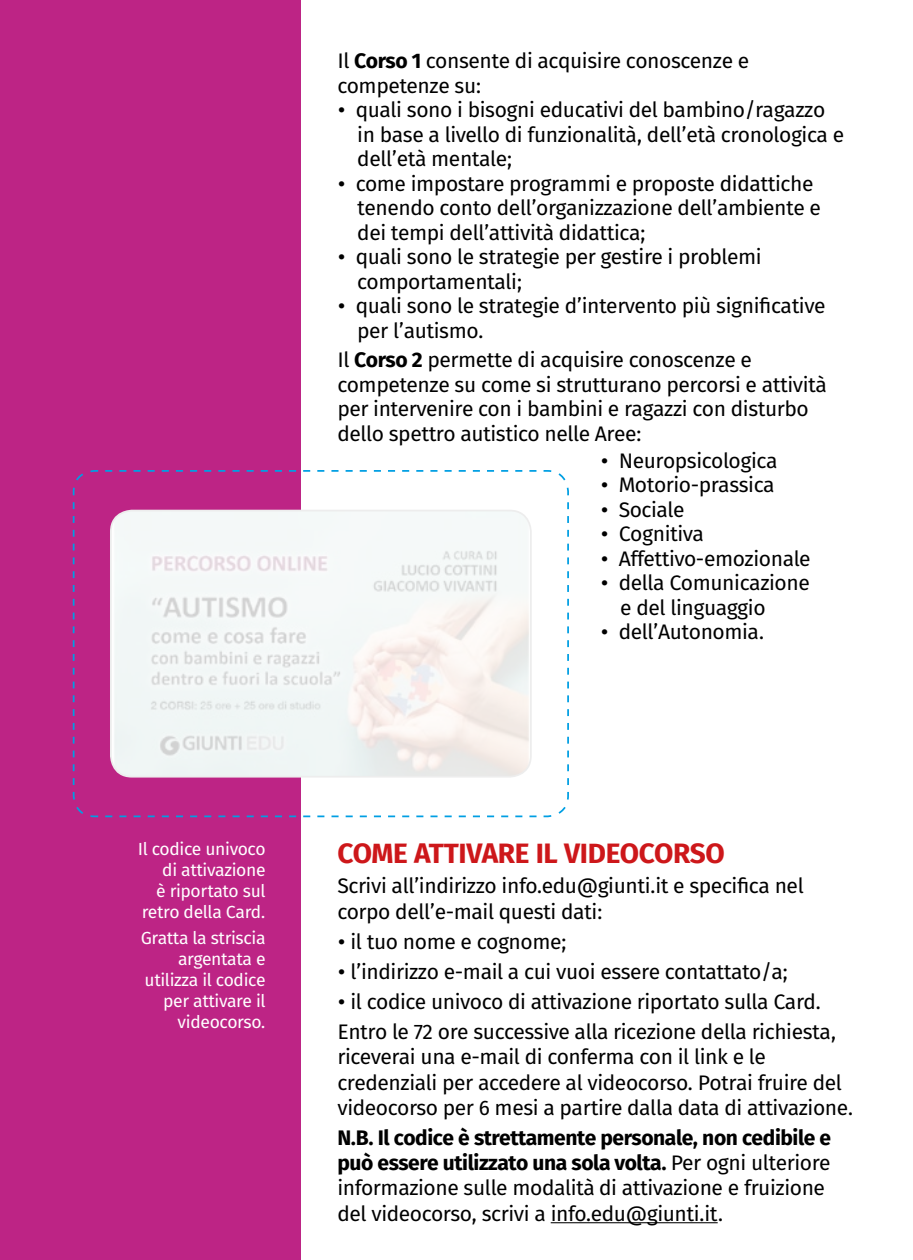
<style>
.page{position:relative;width:913px;height:1260px;background:#fff}
.page>*{position:absolute;margin:0;border:0;box-sizing:border-box;transform-origin:0 0}
.t1{font:700 28px "Fira Sans";letter-spacing:-.01em;color:#cd171a}
.t2{font:21px/24.5px "Fira Sans OT";letter-spacing:-.02em;color:#000}
.t3{font:17.5px/21px "Fira Sans OT";letter-spacing:-.02em;color:#fff;text-align:right}
.s1{font-weight:700}
</style>
<div class="page">
<div style="left:0;top:0;width:300px;height:1260px;background:#bd2485"></div>
<svg style="left:72px;top:469px;width:497px;height:349px"></svg>
<img style="left:111px;top:511px;width:420px;height:266px">
<div style="left:110px;top:510px;width:422px;height:268px;border:2px solid #ededed;border-radius:21px"></div>
<hr style="left:551px;top:1222px;width:167px;height:1px;background:#000">
<p class="t2" style="left:337px;top:50px;width:413px">Il <span class="s1">Corso 1</span> consente di acquisire conoscenze e competenze su:</p>
<p class="t2" style="left:357px;top:99px;width:488px;text-indent:-20px">• quali sono i bisogni educativi del bambino/ragazzo in base a livello di funzionalità, dell’età cronologica e dell’età mentale;</p>
<p class="t2" style="left:357px;top:173px;width:465px;text-indent:-20px">• come impostare programmi e proposte didattiche tenendo conto dell’organizzazione dell’ambiente e dei tempi dell’attività didattica;</p>
<p class="t2" style="left:357px;top:246px;width:406px;text-indent:-20px">• quali sono le strategie per gestire i problemi comportamentali;</p>
<p class="t2" style="left:357px;top:295px;width:470px;text-indent:-20px">• quali sono le strategie d’intervento più significative per l’autismo.</p>
<p class="t2" style="left:337px;top:349px;width:491px">Il <span class="s1">Corso 2</span> permette di acquisire conoscenze e competenze su come si strutturano percorsi e attività per intervenire con i bambini e ragazzi con disturbo dello spettro autistico nelle Aree:</p>
<p class="t2" style="left:600px;top:450px;width:179px">• Neuropsicologica</p>
<p class="t2" style="left:600px;top:474px;width:176px">• Motorio-prassica</p>
<p class="t2" style="left:600px;top:499px;width:86px">• Sociale</p>
<p class="t2" style="left:600px;top:523px;width:105px">• Cognitiva</p>
<p class="t2" style="left:600px;top:548px;width:212px">• Affettivo-emozionale</p>
<p class="t2" style="left:620px;top:572px;width:191px;text-indent:-20px">• della Comunicazione e del linguaggio</p>
<p class="t2" style="left:600px;top:621px;width:166px">• dell’Autonomia.</p>
<p class="t3" style="left:138px;top:839px;width:129px">Il codice univoco di attivazione<br>è riportato sul retro della Card.</p>
<p class="t3" style="left:141px;top:928px;width:126px">Gratta la striscia argentata e utilizza il codice per attivare il videocorso.</p>
<h1 class="t1" style="left:337px;top:830px;width:389px">COME ATTIVARE IL VIDEOCORSO</h1>
<p class="t2" style="left:337px;top:875px;width:468px;line-height:25.2px">Scrivi all’indirizzo info.edu@giunti.it e specifica nel corpo dell’e-mail questi dati:</p>
<p class="t2" style="left:337px;top:931px;width:231px">• il tuo nome e cognome;</p>
<p class="t2" style="left:337px;top:961px;width:452px">• l’indirizzo e-mail a cui vuoi essere contattato/a;</p>
<p class="t2" style="left:337px;top:988px;width:500px;line-height:30.1px">• il codice univoco di attivazione riportato sulla Card.<br>Entro le 72 ore successive alla ricezione della richiesta,</p>
<p class="t2" style="left:337px;top:1046px;width:517px;line-height:25.2px">riceverai una e-mail di conferma con il link e le credenziali per accedere al videocorso. Potrai fruire del videocorso per 6 mesi a partire dalla data di attivazione.</p>
<p class="t2" style="left:337px;top:1127px;width:495px;line-height:25.2px"><span class="s1">N.B. Il codice è strettamente personale, non cedibile e può essere utilizzato una sola volta.</span> Per ogni ulteriore informazione sulle modalità di attivazione e fruizione del videocorso, scrivi a info.edu@giunti.it.</p>
</div>
